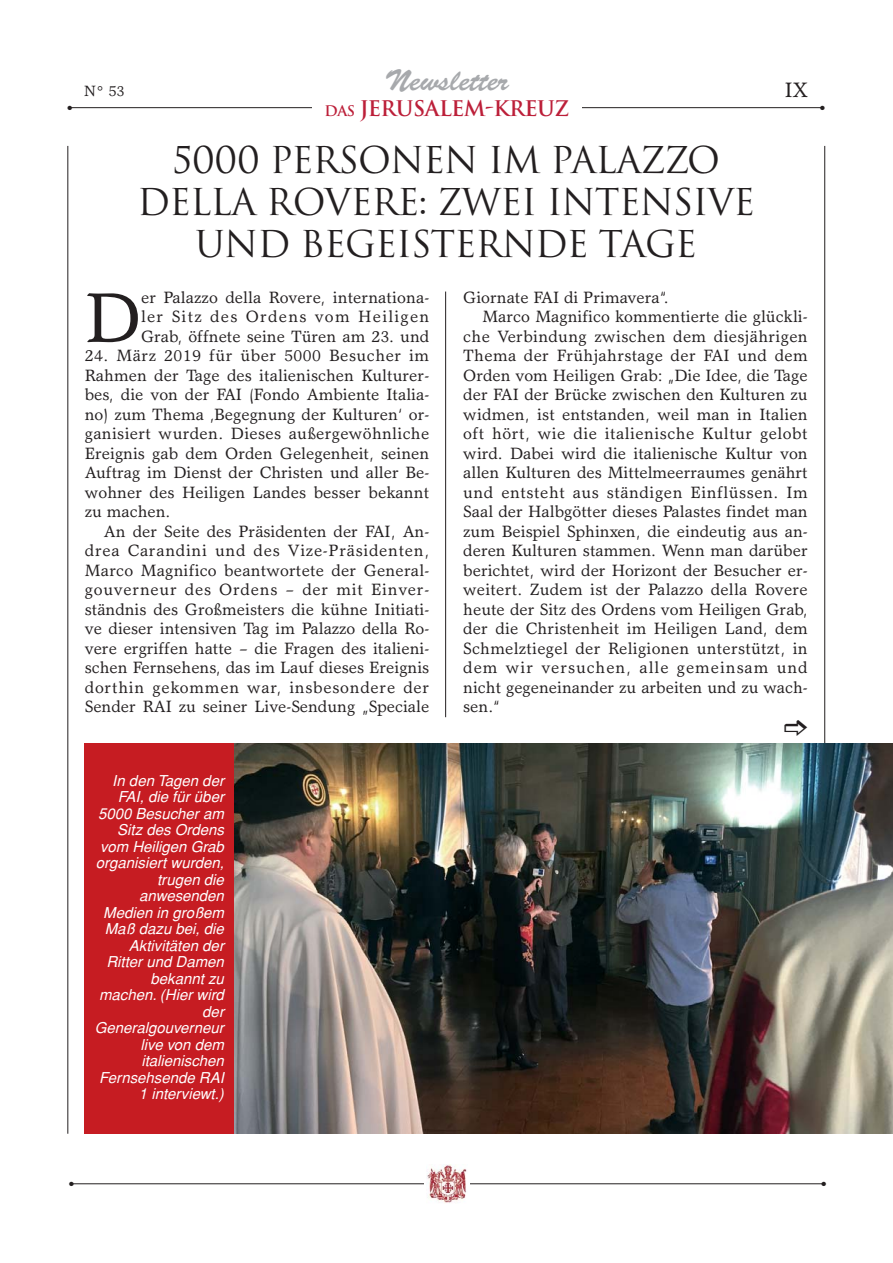
<style>
.page{position:relative;width:893px;height:1263px;background:#fff}
.page>*{position:absolute;margin:0;border:0;box-sizing:border-box;transform-origin:0 0}
.t1{font:70.65px "Garth Graphic";color:#231f20}
.t2{font:36px/42px "Trajan";letter-spacing:-.025em;color:#231f20;text-align:center}
.t3{font:30px "Brush Script";color:#a7a9ac}
.t4{font:700 21px "Trajan";letter-spacing:-.025em;color:#bc1f39}
.t5{font:21px "Garth Graphic";color:#231f20}
.t6{font:16.5px/19.5px "Garth Graphic";color:#231f20;text-align:justify}
.t7{font:16.5px "Garth Graphic";letter-spacing:.02em;color:#231f20}
.t8{font:16.5px "Garth Graphic";letter-spacing:.03em;color:#231f20}
.t9{font:16.5px "Garth Graphic";letter-spacing:.035em;color:#231f20}
.t10{font:16.5px "Garth Graphic";letter-spacing:.06em;color:#231f20}
.t11{font:italic 15px/16.5px "Helvetica";color:#fff;text-align:right}
.t12{font:15px "Garth Graphic";color:#231f20}
.t13{font:6px "Zapf Dingbats";color:#231f20}
.s1{font-size:14.25px}
</style>
<div class="page">
<hr style="left:68px;top:146px;width:1px;height:988px;background:#231f20">
<hr style="left:824px;top:146px;width:1px;height:988px;background:#231f20">
<hr style="left:445px;top:292px;width:1px;height:425px;background:#231f20">
<hr style="left:71px;top:1183px;width:754px;height:1px;background:#231f20">
<div style="left:425px;top:1164px;width:45px;height:41px;background:#fff"></div>
<img style="left:427px;top:1164px;width:40px;height:39px">
<img style="left:234px;top:743px;width:658px;height:391px">
<div style="left:84px;top:743px;width:150px;height:391px;background:#c61c22"></div>
<hr style="left:69px;top:107px;width:754px;height:1px;background:#231f20">
<div style="left:312px;top:101px;width:270px;height:22px;background:#fff"></div>
<h3 class="t3" style="left:385px;top:72px;width:125px">Newsletter</h3>
<p class="t4" style="left:324px;top:97px;width:246px"><span class="s1">Das</span> JERUSALEM-KREUZ</p>
<p class="t5" style="left:785px;top:82px;width:25px">IX</p>
<p class="t12" style="left:84px;top:86px;width:42px">N° 53</p>
<p class="t13" style="left:68px;top:105px;width:6px">●</p>
<p class="t13" style="left:820px;top:105px;width:6px">●</p>
<h2 class="t2" style="left:137px;top:140px;width:619px">5000 PERSONEN IM PALAZZO<br>DELLA ROVERE: ZWEI INTENSIVE<br>UND BEGEISTERNDE TAGE</h2>
<h1 class="t1" style="left:85px;top:291px;width:58px">D</h1>
<p class="t6" style="left:141px;top:289px;width:290px">er Palazzo della Rovere, internationa&shy;ler Sitz des Ordens vom Heiligen Grab, öffnete seine Türen am 23. und</p>
<p class="t6" style="left:85px;top:348px;width:346px">24. März 2019 für über 5000 Besucher im Rahmen der Tage des italienischen Kulturer&shy;bes, die von der FAI (Fondo Ambiente Italia&shy;no) zum Thema ‚Begegnung der Kulturen‘ or&shy;ganisiert wurden. Dieses außergewöhnliche Ereignis gab dem Orden Gelegenheit, seinen Auftrag im Dienst der Christen und aller Be&shy;wohner des Heiligen Landes besser bekannt zu machen.</p>
<p class="t6" style="left:85px;top:523px;width:346px;text-indent:19px">An der Seite des Präsidenten der FAI, An&shy;drea Carandini und des Vize-Präsidenten, Marco Magnifico beantwortete der General&shy;gouverneur des Ordens – der mit Einver&shy;ständnis des Großmeisters die kühne Initiati&shy;ve dieser intensiven Tag im Palazzo della Ro&shy;vere ergriffen hatte – die Fragen des italieni&shy;schen Fernsehens, das im Lauf dieses Ereignis dorthin gekommen war, insbesondere der Sender RAI zu seiner Live-Sendung „Speciale</p>
<p class="t11" style="left:95px;top:773px;width:134px">In den Tagen der<br>FAI, die für über<br>5000 Besucher am<br>Sitz des Ordens vom Heiligen Grab organisiert wurden, trugen die anwesenden<br>Medien in großem<br>Maß dazu bei, die<br>Aktivitäten der<br>Ritter und Damen bekannt zu machen. (Hier wird der<br>Generalgouverneur live von dem italienischen<br>Fernsehsende RAI<br>1 interviewt.)</p>
<p class="t6" style="left:463px;top:289px;width:207px">Giornate FAI di Primavera“.</p>
<p class="t6" style="left:482px;top:309px;width:327px">Marco Magnifico kommentierte die glückli-</p>
<p class="t7" style="left:463px;top:330px;width:346px">che Verbindung zwischen dem diesjährigen</p>
<p class="t7" style="left:463px;top:349px;width:346px">Thema der Frühjahrstage der FAI und dem</p>
<p class="t6" style="left:463px;top:367px;width:346px">Orden vom Heiligen Grab: „Die Idee, die Tage</p>
<p class="t6" style="left:463px;top:387px;width:346px">der FAI der Brücke zwischen den Kulturen zu</p>
<p class="t6" style="left:463px;top:406px;width:346px">widmen, ist entstanden, weil man in Italien</p>
<p class="t8" style="left:463px;top:427px;width:346px">oft hört, wie die italienische Kultur gelobt</p>
<p class="t6" style="left:463px;top:445px;width:346px">wird. Dabei wird die italienische Kultur von</p>
<p class="t6" style="left:463px;top:465px;width:346px">allen Kulturen des Mittelmeerraumes genährt</p>
<p class="t9" style="left:463px;top:486px;width:346px">und entsteht aus ständigen Einflüssen. Im</p>
<p class="t6" style="left:463px;top:504px;width:346px">Saal der Halbgötter dieses Palastes findet man</p>
<p class="t6" style="left:463px;top:523px;width:346px">zum Beispiel Sphinxen, die eindeutig aus an-</p>
<p class="t6" style="left:463px;top:543px;width:346px">deren Kulturen stammen. Wenn man darüber</p>
<p class="t6" style="left:463px;top:562px;width:346px">berichtet, wird der Horizont der Besucher er-</p>
<p class="t6" style="left:463px;top:582px;width:346px">weitert. Zudem ist der Palazzo della Rovere</p>
<p class="t6" style="left:463px;top:601px;width:346px">heute der Sitz des Ordens vom Heiligen Grab,</p>
<p class="t6" style="left:463px;top:621px;width:346px">der die Christenheit im Heiligen Land, dem</p>
<p class="t6" style="left:463px;top:640px;width:346px">Schmelztiegel der Religionen unterstützt, in</p>
<p class="t10" style="left:463px;top:661px;width:346px">dem wir versuchen, alle gemeinsam und</p>
<p class="t6" style="left:463px;top:679px;width:346px">nicht gegeneinander zu arbeiten und zu wach-</p>
<p class="t6" style="left:463px;top:699px;width:38px">sen.“</p>
<p class="t13" style="left:69px;top:1181px;width:6px">●</p>
<p class="t13" style="left:821px;top:1181px;width:6px">●</p>
</div>
